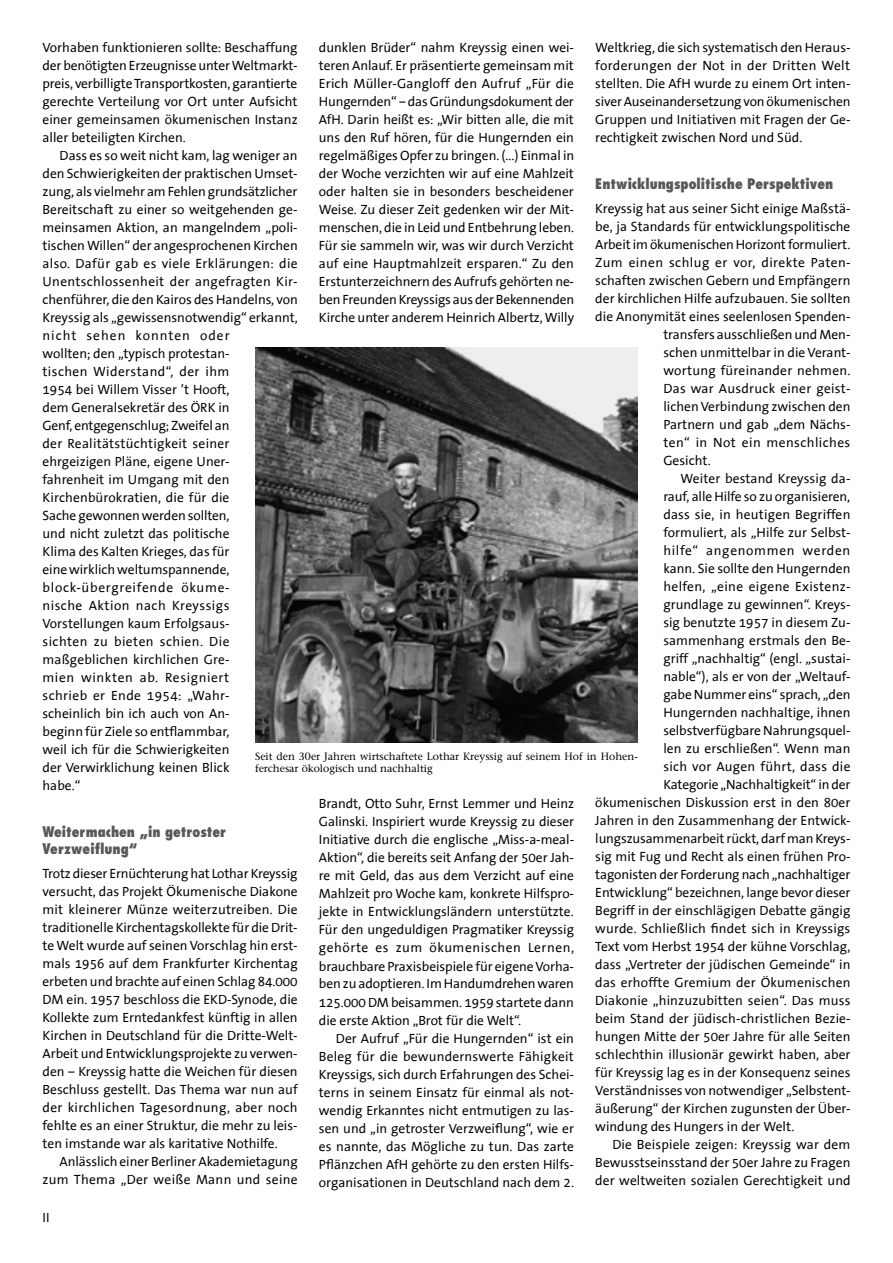
<style>
.page{position:relative;width:893px;height:1263px;background:#fff}
.page>*{position:absolute;margin:0;border:0;box-sizing:border-box;transform-origin:0 0}
.t1{font:800 condensed 14.25px/17.1px "Futura";color:#58585a}
.t2{font:13.5px/18px "The Sans Office";color:#000;text-align:justify}
.t3{font:13.5px "The Sans Office";letter-spacing:.03em;color:#000}
.t4{font:13.5px "The Sans Office";letter-spacing:.02em;color:#000}
.t5{font:13.5px "The Sans Office";letter-spacing:.025em;color:#000}
.t6{font:13.5px "The Sans Office";letter-spacing:.05em;color:#000}
.t7{font:10.5px/12.6px "Stone Serif";color:#000}
</style>
<div class="page">
<img style="left:255px;top:347px;width:383px;height:396px">
<p class="t2" style="left:319px;top:39px;width:257px">dunklen Brüder“ nahm Kreyssig einen wei&shy;teren Anlauf. Er präsentierte gemeinsam mit Erich Müller-Gangloff den Aufruf „Für die Hungernden“ – das Gründungsdokument der AfH. Darin heißt es: „Wir bitten alle, die mit uns den Ruf hören, für die Hungernden ein regelmäßiges Opfer zu bringen. (...) Einmal in der Woche verzichten wir auf eine Mahlzeit oder halten sie in besonders bescheidener Weise. Zu dieser Zeit gedenken wir der Mit&shy;menschen, die in Leid und Entbehrung leben.<br>Für sie sammeln wir, was wir durch Verzicht auf eine Hauptmahlzeit ersparen.“ Zu den Erstunterzeichnern des Aufrufs gehörten ne&shy;ben Freunden Kreyssigs aus der Bekennenden Kirche unter anderem Heinrich Albertz, Willy</p>
<p class="t2" style="left:43px;top:39px;width:257px">Vorhaben funktionieren sollte: Beschaffung der benötigten Erzeugnisse unter Weltmarkt&shy;preis, verbilligte Transportkosten, garantierte gerechte Verteilung vor Ort unter Aufsicht einer gemeinsamen ökumenischen I nstanz aller beteiligten Kirchen.</p>
<p class="t2" style="left:43px;top:147px;width:257px;text-align:left;text-indent:17px">Dass es so weit nicht kam, lag weniger an den Schwierigkeiten der praktischen Umset&shy;zung, als vielmehr am Fehlen grundsätzlicher Bereitschaft zu einer so weitgehenden ge&shy;meinsamen Aktion, an mangelndem „poli&shy;tischen Willen“ der angesprochenen Kirchen also. Dafür gab es viele Erklärungen: die Unentschlossenheit der angefragten Kir&shy;chenführer, die den Kairos des Handelns, von Kreyssig als „gewissensnotwendig“ erkannt, nicht sehen konnten oder<br>wollten; den „typisch protestan-<br>tischen Widerstand“, der ihm<br>1954 bei Willem Visser ’t Hooft,<br>dem Generalsekretär des ÖRK in<br>Genf, entgegenschlug; Zweifel an<br>der Realitätstüchtigkeit seiner ehrgeizigen Pläne, eigene Uner-<br>fahrenheit im Umgang mit den Kirchenbürokratien, die für die<br>Sache gewonnen werden sollten,<br>und nicht zuletzt das politische<br>Klima des Kalten Krieges, das für<br>eine wirklich weltumspannende, block-übergreifende ökume-<br>nische Aktion nach Kreyssigs Vorstellungen kaum Erfolgsaus-<br>sichten zu bieten schien. Die maßgeblichen kirchlichen Gre-<br>mien winkten ab. Resigniert<br>schrieb er Ende 1954: „Wahr-<br>scheinlich bin ich auch von An-<br>beginn für Ziele so entflammbar,<br>weil ich für die Schwierigkeiten<br>der Verwirklichung keinen Blick<br>habe.“</p>
<p class="t1" style="left:43px;top:823px;width:185px">Weitermachen „in getroster<br>Verzweiflung“</p>
<p class="t2" style="left:43px;top:865px;width:257px">Trotz dieser Ernüchterung hat Lothar Kreyssig versucht, das Projekt Ökumenische Diakone mit kleinerer Münze weiterzutreiben. Die traditionelle Kirchentagskollekte für die Drit&shy;te Welt wurde auf seinen Vorschlag hin erst&shy;mals 1956 auf dem Frankfurter Kirchentag erbeten und brachte auf einen Schlag 84.000<br>DM ein. 1957 beschloss die EKD-Synode, die Kollekte zum Erntedankfest künftig in allen Kirchen in Deutschland für die Dritte-Welt-Arbeit und Entwicklungsprojekte zu verwen&shy;den – Kreyssig hatte die Weichen für diesen Beschluss gestellt. Das Thema war nun auf der kirchlichen Tagesordnung, aber noch fehlte es an einer Struktur, die mehr zu leis&shy;ten imstande war als karitative Nothilfe.</p>
<p class="t2" style="left:43px;top:1153px;width:257px;text-align:right">Anlässlich einer Berliner Akademietagung zum Thema „Der weiße Mann und seine</p>
<p class="t2" style="left:595px;top:39px;width:257px">Weltkrieg, die sich systematisch den Heraus&shy;forderungen der Not in der Dritten Welt stellten. Die AfH wurde zu einem Ort inten&shy;siver Auseinandersetzung von ökumenischen Gruppen und I nitiativen mit Fragen der Ge&shy;rechtigkeit zwischen Nord und Süd.</p>
<p class="t1" style="left:595px;top:175px;width:239px">Entwicklungspolitische Perspektiven</p>
<p class="t2" style="left:595px;top:200px;width:257px">Kreyssig hat aus seiner Sicht einige Maßstä-</p>
<p class="t2" style="left:595px;top:218px;width:257px">be, ja Standards für entwicklungspolitische</p>
<p class="t2" style="left:595px;top:236px;width:257px">Arbeit im ökumenischen Horizont formuliert.</p>
<p class="t3" style="left:595px;top:255px;width:257px">Zum einen schlug er vor, direkte Paten-</p>
<p class="t2" style="left:595px;top:272px;width:257px">schaften zwischen Gebern und Empfängern</p>
<p class="t2" style="left:595px;top:290px;width:257px">der kirchlichen Hilfe aufzubauen. Sie sollten</p>
<p class="t2" style="left:595px;top:308px;width:257px">die Anonymität eines seelenlosen Spenden-</p>
<p class="t2" style="left:663px;top:326px;width:189px">transfers ausschließen und Men-</p>
<p class="t2" style="left:663px;top:344px;width:189px">schen unmittelbar in die Verant-</p>
<p class="t2" style="left:663px;top:362px;width:189px">wortung füreinander nehmen.</p>
<p class="t4" style="left:663px;top:381px;width:189px">Das war Ausdruck einer geist-</p>
<p class="t2" style="left:663px;top:398px;width:189px">lichen Verbindung zwischen den</p>
<p class="t2" style="left:663px;top:416px;width:187px">Partnern und gab „dem Nächs-</p>
<p class="t3" style="left:663px;top:435px;width:189px">ten“ in Not ein menschliches</p>
<p class="t2" style="left:663px;top:452px;width:49px">Gesicht.</p>
<p class="t2" style="left:680px;top:470px;width:172px">Weiter bestand Kreyssig da-</p>
<p class="t2" style="left:663px;top:488px;width:188px">rauf, alle Hilfe so zu organisieren,</p>
<p class="t2" style="left:663px;top:506px;width:189px">dass sie, in heutigen Begriffen</p>
<p class="t2" style="left:663px;top:524px;width:189px">formuliert, als „Hilfe zur Selbst-</p>
<p class="t6" style="left:663px;top:543px;width:189px">hilfe“ angenommen werden</p>
<p class="t2" style="left:663px;top:560px;width:189px">kann. Sie sollte den Hungernden</p>
<p class="t5" style="left:663px;top:579px;width:189px">helfen, „eine eigene Existenz-</p>
<p class="t2" style="left:663px;top:596px;width:189px">grundlage zu gewinnen“. Kreys-</p>
<p class="t2" style="left:663px;top:614px;width:189px">sig benutzte 1957 in diesem Zu-</p>
<p class="t2" style="left:663px;top:632px;width:189px">sammenhang erstmals den Be-</p>
<p class="t2" style="left:663px;top:650px;width:189px">griff „nachhaltig“ (engl. „sustai-</p>
<p class="t2" style="left:663px;top:668px;width:189px">nable“), als er von der „Weltauf-</p>
<p class="t2" style="left:663px;top:686px;width:189px">gabe Nummer eins“ sprach, „den</p>
<p class="t2" style="left:663px;top:704px;width:189px">Hungernden nachhaltige, ihnen</p>
<p class="t2" style="left:663px;top:722px;width:189px">selbstverfügbare Nahrungsquel-</p>
<p class="t2" style="left:663px;top:740px;width:189px">len zu erschließen“. Wenn man</p>
<p class="t4" style="left:663px;top:759px;width:189px">sich vor Augen führt, dass die</p>
<p class="t2" style="left:663px;top:776px;width:189px">Kategorie „Nachhaltigkeit“ in der</p>
<p class="t2" style="left:595px;top:794px;width:257px">ökumenischen Diskussion erst in den 80er</p>
<p class="t2" style="left:595px;top:812px;width:257px">Jahren in den Zusammenhang der Entwick-</p>
<p class="t2" style="left:595px;top:830px;width:257px">lungszusammenarbeit rückt, darf man Kreys-</p>
<p class="t2" style="left:595px;top:848px;width:257px">sig mit Fug und Recht als einen frühen Pro-</p>
<p class="t2" style="left:595px;top:866px;width:257px">tagonisten der Forderung nach „nachhaltiger</p>
<p class="t2" style="left:595px;top:884px;width:257px">Entwicklung“ bezeichnen, lange bevor dieser</p>
<p class="t2" style="left:595px;top:902px;width:257px">Begriff in der einschlägigen Debatte gängig</p>
<p class="t2" style="left:595px;top:920px;width:257px">wurde. Schließlich findet sich in Kreyssigs</p>
<p class="t2" style="left:595px;top:938px;width:257px">Text vom Herbst 1954 der kühne Vorschlag,</p>
<p class="t2" style="left:595px;top:956px;width:257px">dass „Vertreter der jüdischen Gemeinde“ in</p>
<p class="t2" style="left:595px;top:974px;width:257px">das erhoffte Gremium der Ökumenischen</p>
<p class="t2" style="left:595px;top:992px;width:257px">Diakonie „hinzuzubitten seien“. Das muss</p>
<p class="t2" style="left:595px;top:1010px;width:257px">beim Stand der jüdisch-christlichen Bezie-</p>
<p class="t2" style="left:595px;top:1028px;width:257px">hungen Mitte der 50er Jahre für alle Seiten</p>
<p class="t2" style="left:595px;top:1046px;width:257px">schlechthin illusionär gewirkt haben, aber</p>
<p class="t2" style="left:595px;top:1064px;width:257px">für Kreyssig lag es in der Konsequenz seines</p>
<p class="t2" style="left:595px;top:1082px;width:255px">Verständnisses von notwendiger „Selbstent-</p>
<p class="t2" style="left:595px;top:1100px;width:257px">äußerung“ der Kirchen zugunsten der Über-</p>
<p class="t2" style="left:595px;top:1118px;width:201px">windung des Hungers in der Welt.</p>
<p class="t2" style="left:612px;top:1136px;width:240px">Die Beispiele zeigen: Kreyssig war dem</p>
<p class="t2" style="left:595px;top:1154px;width:257px">Bewusstseinsstand der 50er Jahre zu Fragen</p>
<p class="t2" style="left:595px;top:1172px;width:257px">der weltweiten sozialen Gerechtigkeit und</p>
<p class="t7" style="left:255px;top:749px;width:384px">Seit den 30er Jahren wirtschaftete Lothar Kreyssig auf seinem Hof in Hohen&shy;ferchesar ökologisch und nachhaltig</p>
<p class="t2" style="left:319px;top:795px;width:257px">Brandt, Otto Suhr, Ernst Lemmer und Heinz Galinski. I nspiriert wurde Kreyssig zu dieser Initiative durch die englische „Miss-a-meal-Aktion“, die bereits seit Anfang der 50er Jah&shy;re mit Geld, das aus dem Verzicht auf eine Mahlzeit pro Woche kam, konkrete Hilfspro&shy;jekte in Entwicklungsländern unterstützte.<br>Für den ungeduldigen Pragmatiker Kreys-sig gehörte es zum ökumenischen Lernen, brauchbare Praxisbeispiele für eigene Vorha&shy;ben zu adoptieren. I m Handumdrehen waren 125.000 DM beisammen. 1959 startete dann die erste Aktion „Brot für die Welt“.</p>
<p class="t2" style="left:319px;top:1029px;width:257px;text-indent:17px">Der Aufruf „Für die Hungernden“ ist ein Beleg für die bewundernswerte Fähigkeit Kreyssigs, sich durch Erfahrungen des Schei&shy;terns in seinem Einsatz für einmal als not&shy;wendig Erkanntes nicht entmutigen zu las&shy;sen und „in getroster Verzweiflung“, wie er es nannte, das Mögliche zu tun. Das zarte Pflänzchen AfH gehörte zu den ersten Hilfs&shy;organisationen in Deutschland nach dem 2.</p>
<p class="t2" style="left:43px;top:1209px;width:4px">II</p>
</div>
